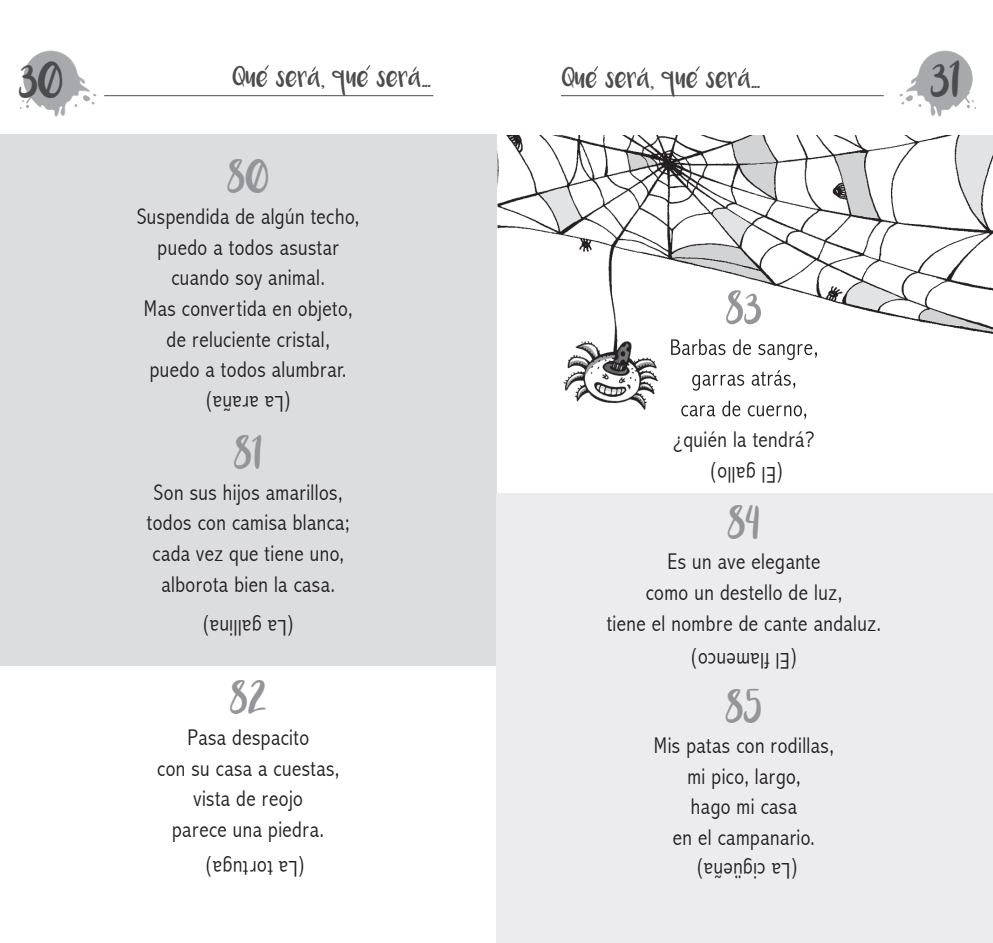
<style>
.page{position:relative;width:993px;height:943px;background:#fff}
.page>*{position:absolute;margin:0;border:0;box-sizing:border-box;transform-origin:0 0}
.t1{font:24.5px "Luna";color:#4b4c4d}
.t2{font:300 condensed 22.75px/30.6px "Abadi";letter-spacing:.02em;color:#231f20;text-align:center}
.t3{font:22.75px "Luna";letter-spacing:.02em;color:#939598}
.t4{font:15.75px "Luna";color:#4b4c4d}
</style>
<div class="page">
<svg style="left:20px;top:51px;width:76px;height:66px"></svg>
<svg style="left:899px;top:51px;width:76px;height:66px"></svg>
<hr style="left:104px;top:95px;width:329px;height:1px;background:#4b4c4d">
<hr style="left:560px;top:95px;width:323px;height:1px;background:#4b4c4d">
<svg style="left:264px;top:65px;width:5px;height:6px"></svg>
<svg style="left:312px;top:66px;width:4px;height:6px"></svg>
<svg style="left:366px;top:65px;width:5px;height:6px"></svg>
<svg style="left:412px;top:66px;width:5px;height:6px"></svg>
<svg style="left:594px;top:66px;width:4px;height:6px"></svg>
<svg style="left:641px;top:67px;width:5px;height:6px"></svg>
<svg style="left:695px;top:66px;width:5px;height:6px"></svg>
<svg style="left:742px;top:68px;width:4px;height:6px"></svg>
<div style="left:0;top:134px;width:496px;height:531px;background:#dcdddf"></div>
<div style="left:496px;top:493px;width:496px;height:450px;background:#ececee"></div>
<img style="left:497px;top:135px;width:495px;height:285px">
<img style="left:725px;top:290px;width:35px;height:34px">
<img style="left:671px;top:339px;width:145px;height:21px">
<img style="left:692px;top:370px;width:103px;height:21px">
<img style="left:681px;top:400px;width:125px;height:19px">
<p class="t1" style="left:19px;top:75px;width:45px">30</p>
<p class="t1" style="left:930px;top:75px;width:31px">31</p>
<p class="t4" style="left:233px;top:72px;width:199px">QUE SERA, QUE SERA...</p>
<p class="t4" style="left:562px;top:73px;width:199px">QUE SERA, QUE SERA...</p>
<p class="t3" style="left:227px;top:172px;width:43px">80</p>
<p class="t2" style="left:137px;top:201px;width:224px">Suspendida de algún techo, puedo a todos asustar cuando soy animal.<br>Mas convertida en objeto, de reluciente cristal,<br>puedo a todos alumbrar.</p>
<p class="t2" style="left:291px;top:419px;width:87px;rotate:-180deg">(La araña)</p>
<p class="t3" style="left:234px;top:448px;width:29px">81</p>
<p class="t2" style="left:147px;top:477px;width:204px">Son sus hijos amarillos, todos con camisa blanca; cada vez que tiene uno, alborota bien la casa.</p>
<p class="t2" style="left:294px;top:642px;width:93px;rotate:-180deg">(La gallina)</p>
<p class="t3" style="left:230px;top:693px;width:37px">82</p>
<p class="t2" style="left:157px;top:722px;width:184px">Pasa despacito<br>con su casa a cuestas, vista de reojo<br>parece una piedra.</p>
<p class="t2" style="left:305px;top:884px;width:102px;rotate:-180deg">(La tortuga)</p>
<p class="t2" style="left:673px;top:424px;width:142px">¿quién la tendrá?</p>
<p class="t2" style="left:783px;top:489px;width:75px;rotate:-180deg">(El gallo)</p>
<p class="t3" style="left:727px;top:517px;width:34px">84</p>
<p class="t2" style="left:606px;top:546px;width:276px">Es un ave elegante<br>como un destello de luz,<br>tiene el nombre de cante andaluz.</p>
<p class="t2" style="left:797px;top:676px;width:108px;rotate:-180deg">(El flamenco)</p>
<p class="t3" style="left:725px;top:701px;width:38px">85</p>
<p class="t2" style="left:653px;top:730px;width:181px">Mis patas con rodillas, mi pico, largo,<br>hago mi casa<br>en el campanario.</p>
<p class="t2" style="left:797px;top:885px;width:103px;rotate:-180deg">(La cigüeña)</p>
</div>
